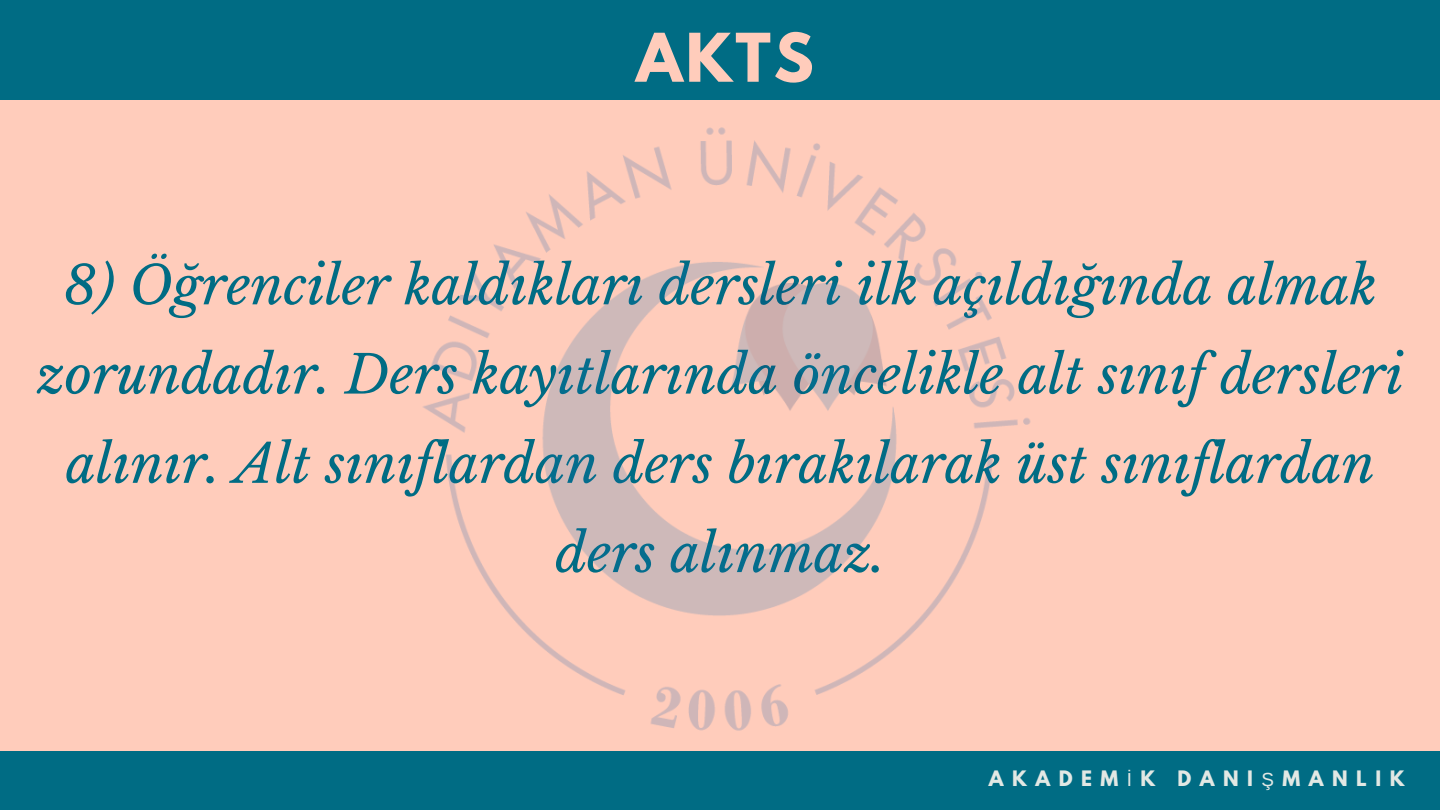
<style>
.page{position:relative;width:1440px;height:810px;background:#006c84}
.page>*{position:absolute;margin:0;border:0;box-sizing:border-box;transform-origin:0 0}
.t1{font:700 59.4px "League Spartan";color:#fcb}
.t2{font:italic 52.8px/89.2px "Libre Baskerville";color:#006c84;text-align:center}
.t3{font:700 18.9px "League Spartan";letter-spacing:.45em;color:#e2e8e4}
.s1{font-family:"Liberation Sans";font-weight:400}
</style>
<div class="page">
<div style="left:0;top:100px;width:1440px;height:654px;background:#fcb"></div>
<div style="left:0;top:752px;width:1440px;height:58px;background:#006c84"></div>
<img style="left:423px;top:127px;width:608px;height:604px">
<p class="t1" style="left:636px;top:28px;width:179px">AKTS</p>
<p class="t2" style="left:37px;top:241px;width:1368px">8) Öğrenciler kaldıkları dersleri ilk açıldığında almak zorundadır. Ders kayıtlarında öncelikle alt sınıf dersleri alınır. Alt sınıflardan ders bırakılarak üst sınıflardan ders alınmaz.</p>
<p class="t3" style="left:989px;top:769px;width:417px">AKADEM<span class="s1">İ</span>K DANI<span class="s1">Ş</span>MANLIK</p>
</div>
